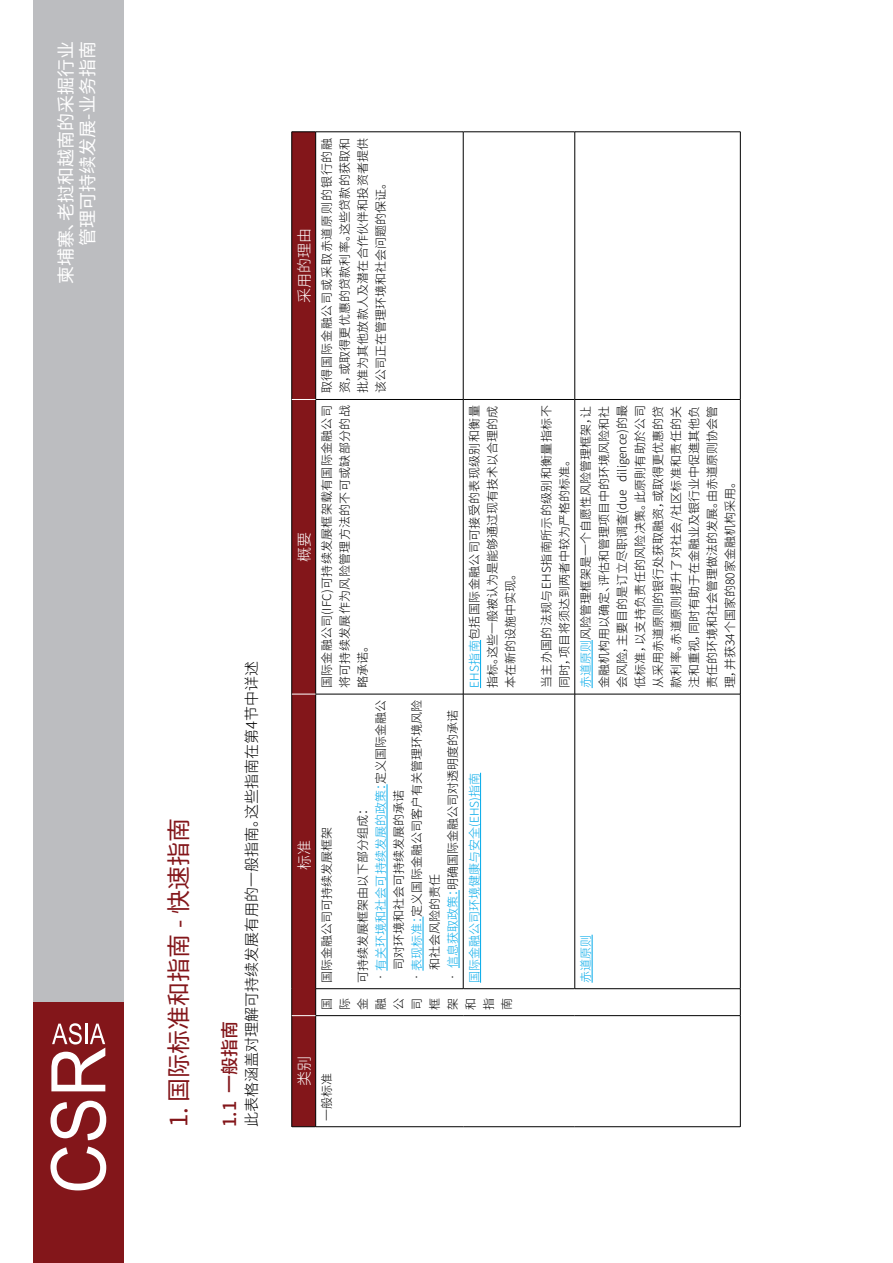
<style>
.page{position:relative;width:893px;height:1263px;background:#fff}
.page>*{position:absolute;margin:0;border:0;box-sizing:border-box;transform-origin:0 0}
.t1{font:24px "Noto Sans CJ Ksc";color:#83161a}
.t2{font:18px/21.6px "Noto Sans CJ Ksc";color:#fff;text-align:right}
.t3{font:500 18px "Noto Sans CJ Ksc";color:#83161a}
.t4{font:300 15px "Noto Sans CJ Ksc";color:#000}
.t5{font:300 15px "Noto Sans CJ Ksc";color:#fff}
.t6{font:300 12px/18px "Noto Sans CJ Ksc";color:#000;text-align:justify}
.t7{font:300 12px/18px "Noto Sans CJ Ksc";letter-spacing:.03em;color:#000}
.t8{font:300 12px "Noto Sans CJ Ksc";color:#00a9e9}
.s1{color:#00a9e9}
</style>
<div class="page">
<div style="left:33px;top:0;width:91px;height:1263px;background:#bcbdc0"></div>
<div style="left:33px;top:1002px;width:91px;height:261px;background:#83161a"></div>
<svg style="left:50px;top:1146px;width:56px;height:44px"></svg>
<svg style="left:50px;top:1101px;width:56px;height:39px"></svg>
<svg style="left:51px;top:1023px;width:54px;height:68px"></svg>
<hr style="left:316px;top:1126px;width:147px;height:1px;background:#000">
<hr style="left:316px;top:1015px;width:147px;height:1px;background:#000">
<hr style="left:316px;top:988px;width:147px;height:1px;background:#000">
<hr style="left:316px;top:694px;width:147px;height:1px;background:#000">
<hr style="left:316px;top:399px;width:147px;height:1px;background:#000">
<hr style="left:316px;top:132px;width:147px;height:1px;background:#000">
<hr style="left:463px;top:1126px;width:112px;height:1px;background:#000">
<hr style="left:463px;top:1015px;width:112px;height:1px;background:#000">
<hr style="left:463px;top:694px;width:1px;height:295px;background:#000">
<hr style="left:463px;top:988px;width:112px;height:1px;background:#000">
<hr style="left:463px;top:399px;width:1px;height:295px;background:#000">
<hr style="left:463px;top:694px;width:112px;height:1px;background:#000">
<hr style="left:463px;top:132px;width:1px;height:267px;background:#000">
<hr style="left:463px;top:399px;width:112px;height:1px;background:#000">
<hr style="left:463px;top:132px;width:112px;height:1px;background:#000">
<hr style="left:575px;top:1126px;width:165px;height:1px;background:#000">
<hr style="left:575px;top:1015px;width:165px;height:1px;background:#000">
<hr style="left:574px;top:694px;width:1px;height:295px;background:#000">
<hr style="left:575px;top:988px;width:165px;height:1px;background:#000">
<hr style="left:574px;top:399px;width:1px;height:295px;background:#000">
<hr style="left:575px;top:694px;width:165px;height:1px;background:#000">
<hr style="left:574px;top:132px;width:1px;height:267px;background:#000">
<hr style="left:575px;top:399px;width:165px;height:1px;background:#000">
<hr style="left:575px;top:132px;width:165px;height:1px;background:#000">
<hr style="left:740px;top:1016px;width:1px;height:111px;background:#000">
<svg style="left:740px;top:989px;width:1px;height:27px"></svg>
<hr style="left:740px;top:694px;width:1px;height:295px;background:#000">
<hr style="left:740px;top:399px;width:1px;height:295px;background:#000">
<hr style="left:740px;top:132px;width:1px;height:267px;background:#000">
<svg style="left:291px;top:132px;width:25px;height:995px;background:#7a171a"></svg>
<hr style="left:387px;top:784px;width:1px;height:187px;background:#00a9e9">
<hr style="left:423px;top:916px;width:1px;height:55px;background:#00a9e9">
<hr style="left:459px;top:890px;width:1px;height:78px;background:#00a9e9">
<hr style="left:480px;top:773px;width:1px;height:210px;background:#00a9e9">
<hr style="left:480px;top:640px;width:1px;height:48px;background:#00a9e9">
<hr style="left:592px;top:935px;width:1px;height:48px;background:#00a9e9">
<hr style="left:592px;top:640px;width:1px;height:48px;background:#00a9e9">
<h2 class="t2" style="left:55px;top:284px;width:244px;rotate:-90deg">柬埔寨、老挝和越南的采掘行业管理可持续发展-业务指南</h2>
<h1 class="t1" style="left:165px;top:1127px;width:310px;rotate:-90deg">1. 国际标准和指南 - 快速指南</h1>
<p class="t4" style="left:243px;top:1127px;width:467px;rotate:-90deg">此表格涵盖对理解可持续发展有用的一般指南。这些指南在第4节中详述</p>
<h2 class="t3" style="left:219px;top:1127px;width:107px;rotate:-90deg">1.1 一般指南</h2>
<p class="t5" style="left:296px;top:303px;width:76px;rotate:-90deg">采用的理由</p>
<p class="t5" style="left:296px;top:562px;width:31px;rotate:-90deg">概要</p>
<p class="t5" style="left:296px;top:870px;width:31px;rotate:-90deg">标准</p>
<p class="t6" style="left:318px;top:393px;width:257px;rotate:-90deg">取得国际金融公司或采取赤道原则的银行的融资，或取得更优惠的贷款利率。这些贷款的获取和批准为其他放款人及潜在合作伙伴和投资者提供该公司正在管理环境和社会问题的保证。</p>
<p class="t6" style="left:318px;top:688px;width:284px;rotate:-90deg">国际金融公司(IFC)可持续发展框架载有国际金融公司将可持续发展作为风险管理方法的不可或缺部分的战略承诺。</p>
<p class="t6" style="left:318px;top:983px;width:157px;rotate:-90deg">国际金融公司可持续发展框架</p>
<p class="t6" style="left:372px;top:970px;width:271px;text-indent:-13px;rotate:-90deg">•<span class="s1">有关环境和社会可持续发展的政策：</span>定义国际金融公司对环境和社会可持续发展的承诺</p>
<p class="t6" style="left:408px;top:970px;width:271px;text-indent:-13px;rotate:-90deg">•<span class="s1">表现标准：</span>定义国际金融公司客户有关管理环境风险和社会风险的责任</p>
<p class="t6" style="left:444px;top:983px;width:274px;rotate:-90deg">• <span class="s1">信息获取政策：</span>明确国际金融公司对透明度的承诺</p>
<p class="t6" style="left:354px;top:983px;width:181px;rotate:-90deg">可持续发展框架由以下部分组成：</p>
<p class="t6" style="left:466px;top:688px;width:284px;rotate:-90deg"><span class="s1">EHS指南</span>包括国际金融公司可接受的表现级别和衡量指标。这些一般被认为是能够通过现有技术以合理的成本在新的设施中实现。</p>
<p class="t7" style="left:538px;top:688px;width:284px;rotate:-90deg">当主办国的法规与EHS指南所示的级别和衡量指标不同时，项目将须达到两者中较为严格的标准。</p>
<p class="t8" style="left:468px;top:983px;width:211px;rotate:-90deg">国际金融公司环境健康与安全(EHS)指南</p>
<p class="t6" style="left:318px;top:1010px;width:14px;rotate:-90deg">国际金融公司框架和指南</p>
<p class="t6" style="left:577px;top:688px;width:284px;rotate:-90deg"><span class="s1">赤道原则</span>风险管理框架是一个自愿性风险管理框架，让金融机构用以确定、评估和管理项目中的环境风险和社会风险，主要目的是订立尽职调查(due diligence)的最低标准，以支持负责任的风险决策。此原則有助於公司从采用赤道原则的银行处获取融资，或取得更优惠的贷款利率。赤道原则提升了对社会/社区标准和责任的关注和重视，同时有助于在金融业及银行业中促進其他负责任的环境和社会管理做法的发展。由赤道原则协会管理，并获34个国家的80家金融机构采用。</p>
<p class="t8" style="left:579px;top:983px;width:49px;rotate:-90deg">赤道原则</p>
<p class="t5" style="left:296px;top:1086px;width:32px;rotate:-90deg">类别</p>
<p class="t6" style="left:318px;top:1121px;width:49px;rotate:-90deg">一般标准</p>
</div>
